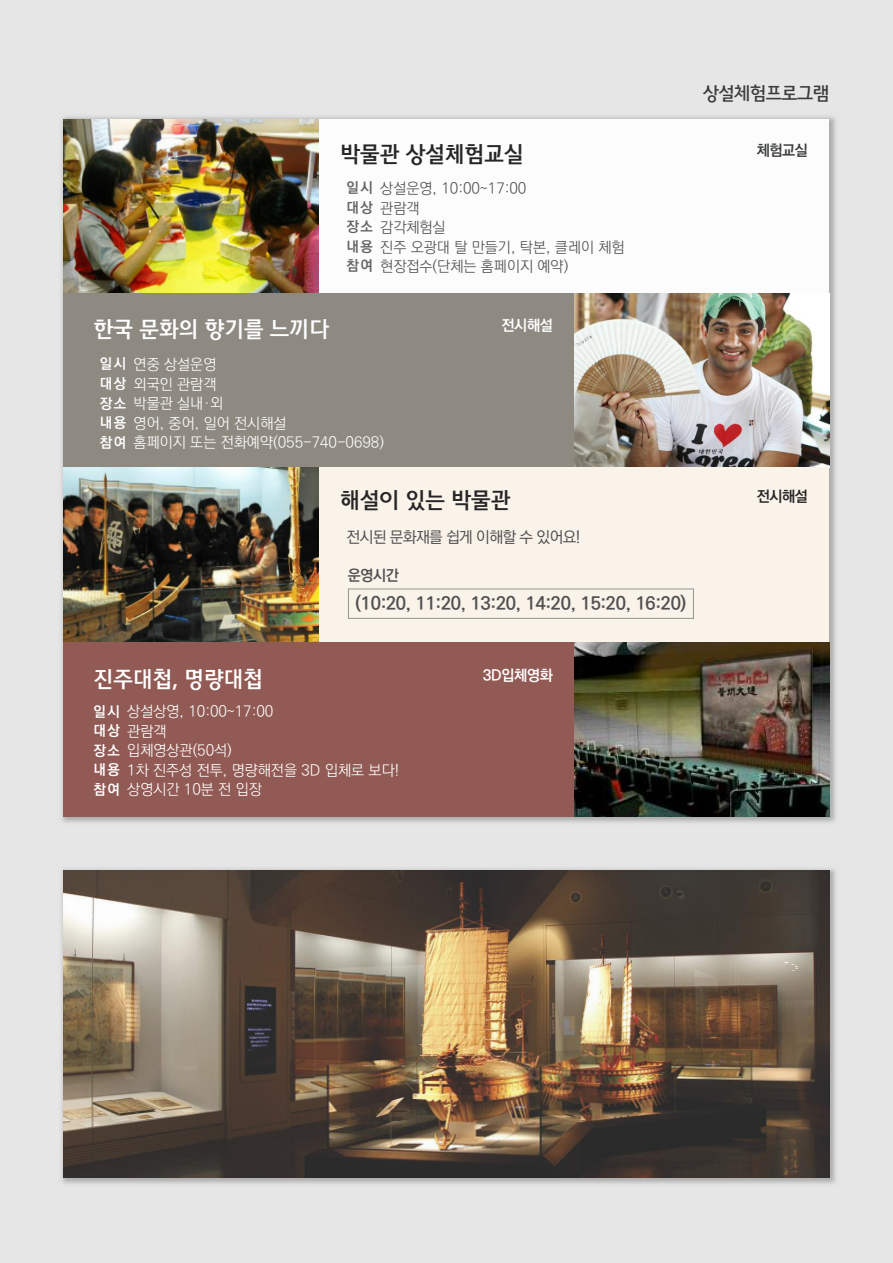
<style>
.page{position:relative;width:893px;height:1263px;background:#e6e6e6}
.page>*{position:absolute;margin:0;border:0;box-sizing:border-box;transform-origin:0 0}
.t1{font:22.5px "Rix J Go PM";letter-spacing:-.025em;color:#fff}
.t2{font:22.5px "Rix J Go PM";letter-spacing:-.025em;color:#272627}
.t3{font:18px "Ko Pub Dotum PB";letter-spacing:-.015em;color:#525152}
.t4{font:18px "Youth";letter-spacing:-.025em;color:#3d3c3c}
.t5{font:15.75px "Ko Pub Dotum PM";letter-spacing:-.04em;color:#525152}
.t6{font:15px/19.5px "Ko Pub Dotum PL";color:#fff}
.t7{font:15px/19.5px "Ko Pub Dotum PL";color:#525152}
.t8{font:15px "Ko Pub Dotum PB";letter-spacing:-.025em;color:#fff}
.t9{font:15px "Ko Pub Dotum PB";color:#3c3e3e}
.t10{font:15px "Ko Pub Dotum PB";color:#272627}
.t11{font:15px "Ko Pub Dotum PB";color:#525152}
.t12{font:14.25px/19.5px "Ko Pub Dotum PB";letter-spacing:.1em;color:#fff;text-align:justify}
.t13{font:14.25px/19.5px "Ko Pub Dotum PB";letter-spacing:.1em;color:#636464;text-align:justify}
</style>
<div class="page">
<img style="left:61px;top:116px;width:775px;height:707px">
<div style="left:64px;top:119px;width:765px;height:174px;background:#fcfcfc"></div>
<img style="left:64px;top:119px;width:255px;height:174px">
<div style="left:64px;top:293px;width:765px;height:175px;background:#8e8a82"></div>
<img style="left:574px;top:293px;width:255px;height:175px">
<div style="left:64px;top:468px;width:765px;height:174px;background:#faf3ea"></div>
<img style="left:64px;top:468px;width:255px;height:174px">
<div style="left:64px;top:642px;width:765px;height:174px;background:#915a54"></div>
<img style="left:574px;top:642px;width:255px;height:174px">
<div style="left:348px;top:589px;width:346px;height:30px;border:1px solid #939393"></div>
<img style="left:61px;top:868px;width:775px;height:316px">
<img style="left:64px;top:871px;width:765px;height:307px">
<p class="t4" style="left:703px;top:85px;width:128px">상설체험프로그램</p>
<h1 class="t2" style="left:340px;top:143px;width:185px">박물관 상설체험교실</h1>
<p class="t9" style="left:757px;top:143px;width:53px">체험교실</p>
<p class="t7" style="left:380px;top:179px;width:246px">상설운영, 10:00~17:00<br>관람객<br>감각체험실<br>진주 오광대 탈 만들기, 탁본, 클레이 체험 현장접수(단체는 홈페이지 예약)</p>
<p class="t13" style="left:347px;top:179px;width:28px">일시 대상 장소 내용 참여</p>
<h1 class="t1" style="left:94px;top:318px;width:237px">한국 문화의 향기를 느끼다</h1>
<p class="t8" style="left:502px;top:318px;width:53px">전시해설</p>
<p class="t12" style="left:100px;top:355px;width:28px">일시 대상 장소 내용 참여</p>
<p class="t6" style="left:134px;top:355px;width:252px">연중 상설운영<br>외국인 관람객<br>박물관 실내·외<br>영어, 중어, 일어 전시해설<br>홈페이지 또는 전화예약(055-740-0698)</p>
<h1 class="t2" style="left:340px;top:489px;width:172px">해설이 있는 박물관</h1>
<p class="t10" style="left:757px;top:489px;width:53px">전시해설</p>
<p class="t5" style="left:347px;top:529px;width:236px">전시된 문화재를 쉽게 이해할 수 있어요!</p>
<p class="t11" style="left:348px;top:568px;width:53px">운영시간</p>
<p class="t3" style="left:356px;top:594px;width:332px">(10:20, 11:20, 13:20, 14:20, 15:20, 16:20)</p>
<h1 class="t1" style="left:94px;top:668px;width:171px">진주대첩, 명량대첩</h1>
<p class="t8" style="left:483px;top:668px;width:71px">3D입체영화</p>
<p class="t12" style="left:94px;top:702px;width:28px">일시 대상 장소 내용 참여</p>
<p class="t6" style="left:127px;top:702px;width:273px">상설상영, 10:00~17:00<br>관람객<br>입체영상관(50석)<br>1차 진주성 전투, 명량해전을 3D 입체로 보다! 상영시간 10분 전 입장</p>
</div>
